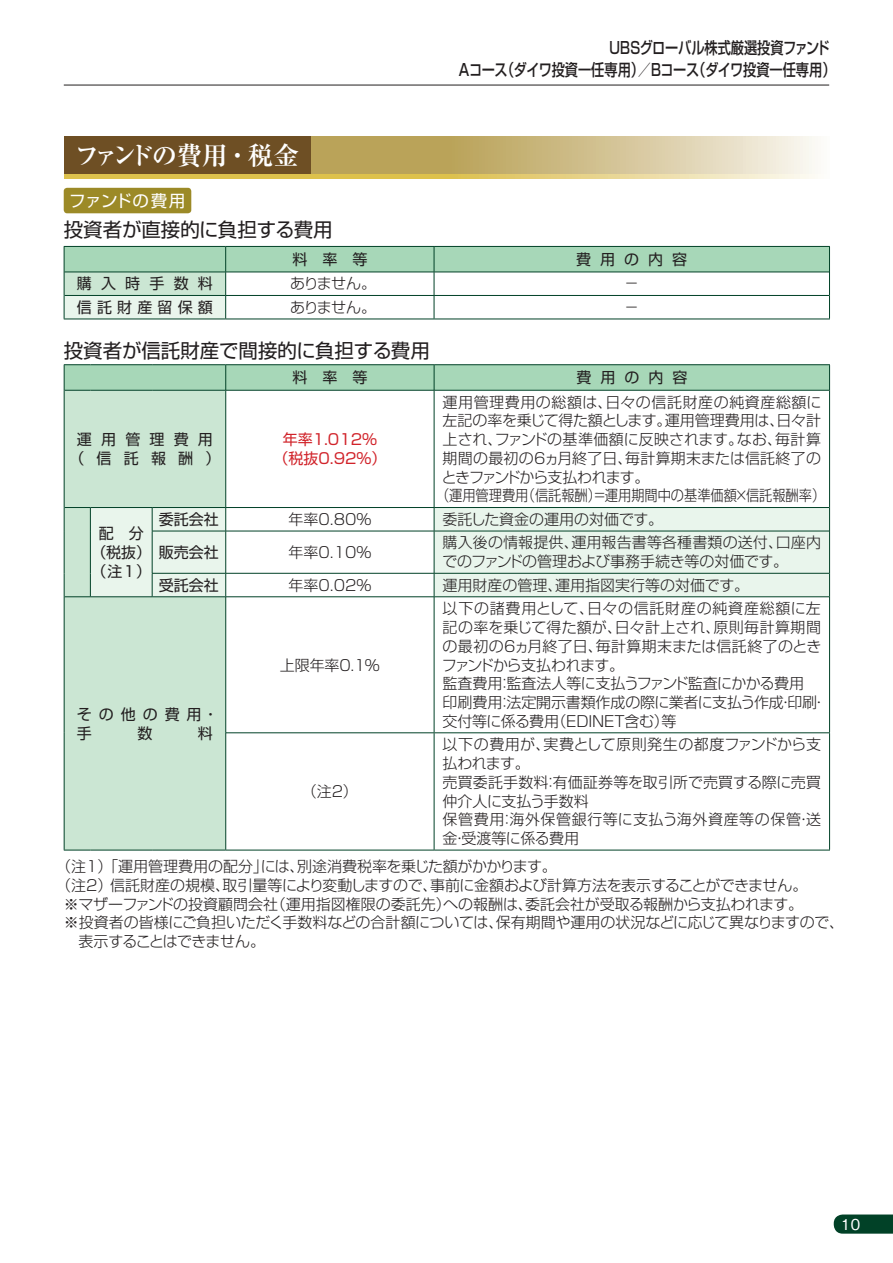
<style>
.page{position:relative;width:893px;height:1263px;background:#fff}
.page>*{position:absolute;margin:0;border:0;box-sizing:border-box;transform-origin:0 0}
.t1{font:700 25.5px "Ryumin Pro";letter-spacing:-.095em;color:#fff}
.t2{font:19.5px "Shin Go Pro";letter-spacing:-.01em;color:#231f20}
.t3{font:500 16.5px/22.5px "Shin Go Pro";letter-spacing:-.03em;color:#231f20;scale:.8 1}
.t4{font:16.5px "Shin Go Pro";letter-spacing:.015em;color:#fff}
.t5{font:300 15px/18.8px "Shin Go Pro";color:#231f20}
.t6{font:300 15px "Shin Go Pro";letter-spacing:-.02em;color:#231f20}
.t7{font:15px/18.8px "Shin Go Pro";letter-spacing:.46em;color:#231f20;text-align:center}
.t8{font:300 15px "Shin Go Pro";color:#231f20;scale:.88 1}
.t9{font:300 15px "Shin Go Pro";letter-spacing:.035em;color:#231f20}
.t10{font:15px/18.8px "Shin Go Pro";color:#d1232a;text-align:center}
.t11{font:300 15px "Shin Go Pro";letter-spacing:-.07em;color:#231f20}
.t12{font:300 15px "Shin Go Pro";letter-spacing:-.045em;color:#231f20}
.t13{font:15px/18.8px "Shin Go Pro";letter-spacing:.615em;color:#231f20;text-align:center}
.t14{font:15px "Shin Go Pro";letter-spacing:.345em;color:#231f20}
.t15{font:500 15px "Gothic BBB Pro";color:#fff}
</style>
<div class="page">
<svg style="left:834px;top:1214px;width:59px;height:19px"></svg>
<hr style="left:64px;top:85px;width:765px;height:1px;background:#231f20">
<svg style="left:311px;top:136px;width:504px;height:38px;background:#cfbf8c"></svg>
<div style="left:64px;top:136px;width:247px;height:38px;background:#6e4f24"></div>
<svg style="left:64px;top:174px;width:751px;height:5px;background:#e4cd74"></svg>
<div style="left:64px;top:188px;width:127px;height:25px;background:#9c8a27;border-radius:3px"></div>
<hr style="left:64px;top:319px;width:162px;height:1px;background:#014127">
<hr style="left:226px;top:319px;width:208px;height:1px;background:#014127">
<hr style="left:434px;top:319px;width:396px;height:1px;background:#014127">
<svg style="left:64px;top:246px;width:766px;height:73px"></svg>
<div style="left:65px;top:391px;width:160px;height:459px;background:#cbe6d3"></div>
<svg style="left:226px;top:391px;width:603px;height:459px"></svg>
<hr style="left:64px;top:390px;width:1px;height:117px;background:#014127">
<hr style="left:829px;top:390px;width:1px;height:117px;background:#014127">
<hr style="left:64px;top:597px;width:1px;height:136px;background:#014127">
<hr style="left:829px;top:597px;width:1px;height:135px;background:#014127">
<hr style="left:64px;top:733px;width:1px;height:117px;background:#014127">
<hr style="left:226px;top:732px;width:208px;height:1px;background:#014127">
<hr style="left:434px;top:732px;width:396px;height:1px;background:#014127">
<hr style="left:829px;top:733px;width:1px;height:117px;background:#014127">
<svg style="left:64px;top:850px;width:26px;height:1px"></svg>
<hr style="left:90px;top:850px;width:62px;height:1px;background:#014127">
<hr style="left:152px;top:850px;width:74px;height:1px;background:#014127">
<hr style="left:226px;top:850px;width:208px;height:1px;background:#014127">
<hr style="left:434px;top:850px;width:396px;height:1px;background:#014127">
<svg style="left:64px;top:364px;width:766px;height:27px;background:#9ecfb0"></svg>
<hr style="left:90px;top:390px;width:62px;height:1px;background:#014127">
<hr style="left:152px;top:390px;width:74px;height:1px;background:#014127">
<hr style="left:226px;top:390px;width:208px;height:1px;background:#014127">
<hr style="left:225px;top:390px;width:1px;height:117px;background:#014127">
<hr style="left:434px;top:390px;width:395px;height:1px;background:#014127">
<hr style="left:434px;top:390px;width:1px;height:117px;background:#014127">
<hr style="left:226px;top:507px;width:208px;height:1px;background:#014127">
<hr style="left:226px;top:531px;width:208px;height:1px;background:#014127">
<hr style="left:226px;top:573px;width:208px;height:1px;background:#014127">
<div style="left:434px;top:507px;width:396px;height:90px;background:#e9f5ec"></div>
<svg style="left:64px;top:507px;width:162px;height:90px;background:#dbebe0"></svg>
<hr style="left:90px;top:596px;width:62px;height:1px;background:#014127">
<hr style="left:152px;top:596px;width:74px;height:1px;background:#014127">
<hr style="left:226px;top:596px;width:208px;height:1px;background:#014127">
<hr style="left:225px;top:597px;width:1px;height:136px;background:#014127">
<hr style="left:434px;top:596px;width:395px;height:1px;background:#014127">
<hr style="left:434px;top:597px;width:1px;height:135px;background:#014127">
<hr style="left:225px;top:733px;width:1px;height:117px;background:#014127">
<hr style="left:434px;top:733px;width:1px;height:117px;background:#014127">
<h1 class="t1" style="left:74px;top:135px;width:226px">ファンドの費用・税金</h1>
<p class="t4" style="left:69px;top:187px;width:118px">ファンドの費用</p>
<h2 class="t2" style="left:64px;top:214px;width:271px">投資者が直接的に負担する費用</h2>
<p class="t3" style="left:458px;top:34px;width:474px;text-indent:151px">ＵＢＳグローバル株式厳選投資ファンド<br>Ａコース（ダイワ投資一任専用）／Ｂコース（ダイワ投資一任専用）</p>
<p class="t7" style="left:292px;top:248px;width:77px">料　率　等</p>
<p class="t7" style="left:576px;top:248px;width:112px">費用の内容</p>
<p class="t7" style="left:77px;top:272px;width:138px">購入時手数料</p>
<p class="t5" style="left:290px;top:272px;width:88px">ありません。</p>
<p class="t5" style="left:624px;top:272px;width:16px">－</p>
<p class="t14" style="left:77px;top:295px;width:138px">信託財産留保額</p>
<p class="t5" style="left:290px;top:296px;width:88px">ありません。</p>
<p class="t5" style="left:624px;top:296px;width:16px">－</p>
<h2 class="t2" style="left:64px;top:334px;width:368px">投資者が信託財産で間接的に負担する費用</h2>
<p class="t7" style="left:292px;top:366px;width:76px">料　率　等</p>
<p class="t7" style="left:576px;top:366px;width:112px">費用の内容</p>
<p class="t13" style="left:69px;top:428px;width:153px">運用管理費用（信託報酬）</p>
<p class="t10" style="left:273px;top:428px;width:115px">年率1.012％（税抜0.92％）</p>
<p class="t9" style="left:443px;top:390px;width:380px">運用管理費用の総額は、日々の信託財産の純資産総額に</p>
<p class="t6" style="left:443px;top:408px;width:380px">左記の率を乗じて得た額とします。運用管理費用は、日々計</p>
<p class="t5" style="left:443px;top:428px;width:380px">上され、ファンドの基準価額に反映されます。なお、毎計算</p>
<p class="t5" style="left:443px;top:447px;width:380px">期間の最初の6ヵ月終了日、毎計算期末または信託終了の</p>
<p class="t11" style="left:442px;top:465px;width:209px">ときファンドから支払われます。</p>
<p class="t8" style="left:436px;top:483px;width:444px">（運用管理費用（信託報酬）＝運用期間中の基準価額×信託報酬率）</p>
<p class="t7" style="left:91px;top:522px;width:61px">配 分（税抜）（注1）</p>
<p class="t7" style="left:159px;top:508px;width:61px">委託会社</p>
<p class="t5" style="left:288px;top:508px;width:85px">年率0.80％</p>
<p class="t5" style="left:443px;top:508px;width:222px">委託した資金の運用の対価です。</p>
<p class="t7" style="left:159px;top:541px;width:61px">販売会社</p>
<p class="t5" style="left:288px;top:541px;width:85px">年率0.10％</p>
<p class="t5" style="left:442px;top:532px;width:380px">購入後の情報提供、運用報告書等各種書類の送付、口座内でのファンドの管理および事務手続き等の対価です。</p>
<p class="t7" style="left:159px;top:574px;width:61px">受託会社</p>
<p class="t5" style="left:288px;top:574px;width:85px">年率0.02％</p>
<p class="t5" style="left:443px;top:574px;width:308px">運用財産の管理、運用指図実行等の対価です。</p>
<p class="t7" style="left:77px;top:703px;width:143px;text-align:left">その他の費用・手</p>
<p class="t7" style="left:137px;top:722px;width:16px">数</p>
<p class="t7" style="left:198px;top:722px;width:16px">料</p>
<p class="t5" style="left:280px;top:654px;width:101px">上限年率0.1％</p>
<p class="t5" style="left:302px;top:780px;width:57px">（注2）</p>
<p class="t5" style="left:442px;top:597px;width:386px">以下の諸費用として、日々の信託財産の純資産総額に左記の率を乗じて得た額が、日々計上され、原則毎計算期間の最初の6ヵ月終了日、毎計算期末または信託終了のときファンドから支払われます。<br>監査費用：監査法人等に支払うファンド監査にかかる費用<br>印刷費用：法定開示書類作成の際に業者に支払う作成・印刷・交付等に係る費用（EDINET含む）等</p>
<p class="t5" style="left:443px;top:733px;width:380px">以下の費用が、実費として原則発生の都度ファンドから支払われます。<br>売買委託手数料：有価証券等を取引所で売買する際に売買仲介人に支払う手数料<br>保管費用：海外保管銀行等に支払う海外資産等の保管・送金・受渡等に係る費用</p>
<p class="t5" style="left:56px;top:855px;width:502px">（注1）「運用管理費用の配分」には、別途消費税率を乗じた額がかかります。</p>
<p class="t6" style="left:56px;top:873px;width:753px">（注2）信託財産の規模、取引量等により変動しますので、事前に金額および計算方法を表示することができません。</p>
<p class="t5" style="left:64px;top:893px;width:741px">※マザーファンドの投資顧問会社（運用指図権限の委託先）への報酬は、委託会社が受取る報酬から支払われます。</p>
<p class="t5" style="left:64px;top:911px;width:782px">※投資者の皆様にご負担いただく手数料などの合計額については、保有期間や運用の状況などに応じて異なりますので、</p>
<p class="t12" style="left:79px;top:929px;width:188px">表示することはできません。</p>
<p class="t15" style="left:841px;top:1212px;width:20px">10</p>
</div>
